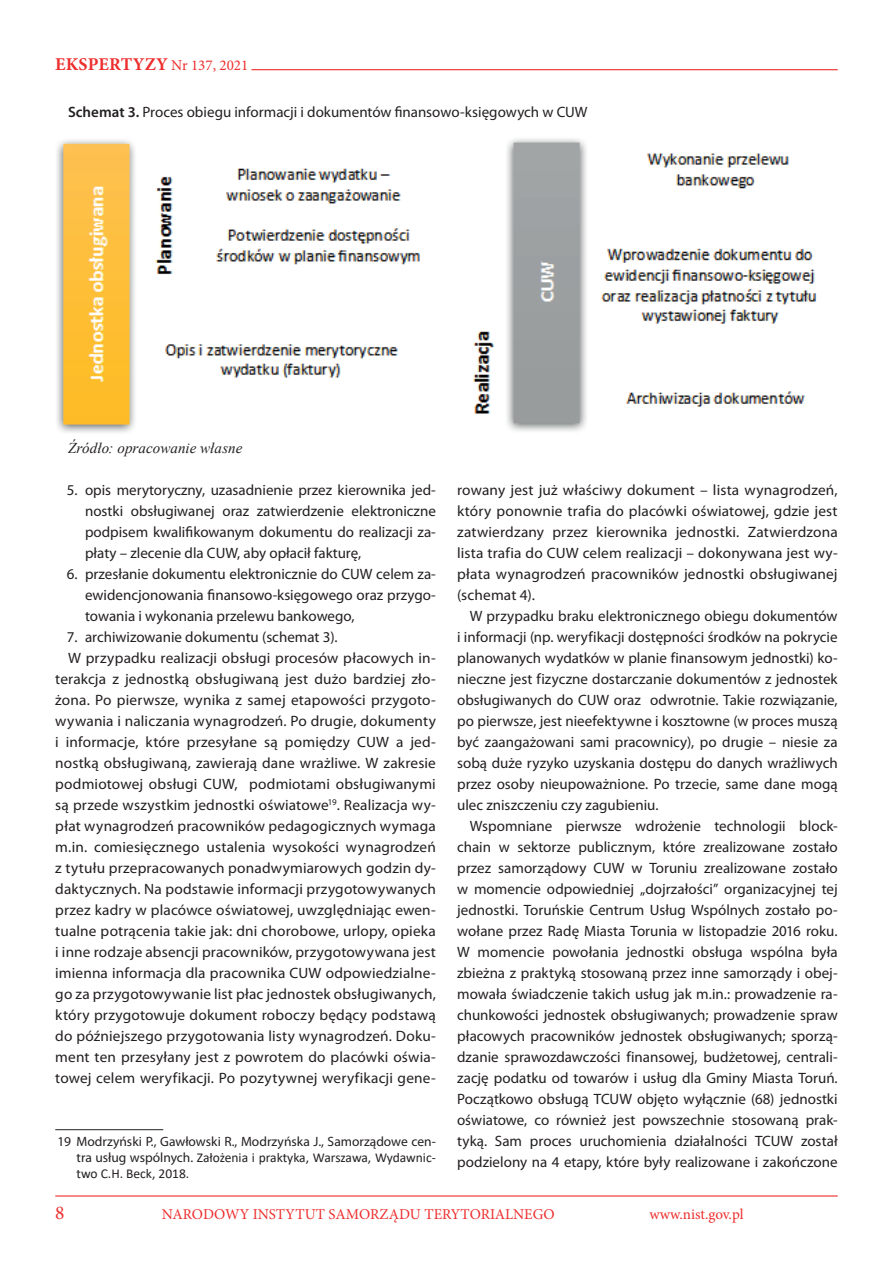
<style>
.page{position:relative;width:893px;height:1263px;background:#fff}
.page>*{position:absolute;margin:0;border:0;box-sizing:border-box;transform-origin:0 0}
.t1{font:19.5px "Minion Pro";color:#ee2d2d}
.t2{font:700 18px "Minion Pro";letter-spacing:.01em;color:#ee2d2d}
.t3{font:15px/21px "Myriad Pro";letter-spacing:.01em;color:#231f20;text-align:justify}
.t4{font:15px "Minion Pro";color:#ee2d2d}
.t5{font:italic 15px "Times New Roman";letter-spacing:.005em;color:#231f20}
.t6{font:13.5px/16.2px "Calibri";color:#231f20}
.t7{font:13.5px "Myriad Pro";color:#231f20}
.s1{font-weight:400;font-size:15px}
.s2{font-weight:600}
.s3{font-family:"Myriad Pro"}
</style>
<div class="page">
<hr style="left:251px;top:69px;width:587px;height:1px;background:#ee2d2d">
<hr style="left:55px;top:1195px;width:783px;height:1px;background:#ee2d2d">
<hr style="left:55px;top:1129px;width:108px;height:1px;background:#231f20">
<img style="left:56px;top:138px;width:761px;height:295px">
<p class="t2" style="left:55px;top:52px;width:195px">EKSPERTYZY <span class="s1">Nr 137, 2021</span></p>
<p class="t3" style="left:68px;top:101px;width:521px"><span class="s2">Schemat 3.</span> Proces obiegu informacji i dokumentów fi nansowo-księgowych w CUW</p>
<p class="t5" style="left:68px;top:438px;width:176px">Źródło: opracowanie własne</p>
<p class="t3" style="left:85px;top:479px;width:352px;text-indent:-18px">5. opis merytoryczny, uzasadnienie przez kierownika jed&shy;nostki obsługiwanej oraz zatwierdzenie elektroniczne podpisem kwalifi kowanym dokumentu do realizacji za&shy;płaty – zlecenie dla CUW, aby opłacił fakturę,</p>
<p class="t3" style="left:85px;top:563px;width:352px;text-indent:-18px">6. przesłanie dokumentu elektronicznie do CUW celem za&shy;ewidencjonowania fi nansowo-księgowego oraz przygo&shy;towania i wykonania przelewu bankowego,</p>
<p class="t3" style="left:67px;top:626px;width:272px">7. archiwizowanie dokumentu (schemat 3).</p>
<p class="t3" style="left:68px;top:647px;width:369px">W przypadku realizacji obsługi procesów płacowych in-</p>
<p class="t3" style="left:55px;top:668px;width:382px">terakcja z jednostką obsługiwaną jest dużo bardziej zło-</p>
<p class="t3" style="left:55px;top:689px;width:382px">żona. Po pierwsze, wynika z samej etapowości przygoto-</p>
<p class="t3" style="left:55px;top:710px;width:382px">wywania i naliczania wynagrodzeń. Po drugie, dokumenty</p>
<p class="t3" style="left:55px;top:731px;width:382px">i informacje, które przesyłane są pomiędzy CUW a jed-</p>
<p class="t3" style="left:55px;top:752px;width:382px">nostką obsługiwaną, zawierają dane wrażliwe. W zakresie</p>
<p class="t3" style="left:55px;top:773px;width:382px">podmiotowej obsługi CUW, podmiotami obsługiwanymi</p>
<p class="t3" style="left:55px;top:794px;width:382px">są przede wszystkim jednostki oświatowe<sup>19</sup>. Realizacja wy-</p>
<p class="t3" style="left:55px;top:815px;width:382px">płat wynagrodzeń pracowników pedagogicznych wymaga</p>
<p class="t3" style="left:55px;top:836px;width:382px">m.in. comiesięcznego ustalenia wysokości wynagrodzeń</p>
<p class="t3" style="left:55px;top:857px;width:382px">z tytułu przepracowanych ponadwymiarowych godzin dy-</p>
<p class="t3" style="left:55px;top:878px;width:382px">daktycznych. Na podstawie informacji przygotowywanych</p>
<p class="t3" style="left:55px;top:899px;width:382px">przez kadry w placówce oświatowej, uwzględniając ewen-</p>
<p class="t3" style="left:55px;top:920px;width:382px">tualne potrącenia takie jak: dni chorobowe, urlopy, opieka</p>
<p class="t3" style="left:55px;top:941px;width:382px">i inne rodzaje absencji pracowników, przygotowywana jest</p>
<p class="t3" style="left:55px;top:962px;width:382px">imienna informacja dla pracownika CUW odpowiedzialne-</p>
<p class="t3" style="left:55px;top:983px;width:382px">go za przygotowywanie list płac jednostek obsługiwanych,</p>
<p class="t3" style="left:55px;top:1004px;width:382px">który przygotowuje dokument roboczy będący podstawą</p>
<p class="t3" style="left:55px;top:1025px;width:382px">do późniejszego przygotowania listy wynagrodzeń. Doku-</p>
<p class="t3" style="left:55px;top:1046px;width:382px">ment ten przesyłany jest z powrotem do placówki oświa-</p>
<p class="t3" style="left:55px;top:1067px;width:382px">towej celem weryfikacji. Po pozytywnej weryfikacji gene-</p>
<p class="t7" style="left:57px;top:1133px;width:380px">19 Modrzyński P., Gawłowski R., Modrzyńska J., Samorządowe cen-</p>
<p class="t6" style="left:77px;top:1149px;width:361px"><span class="s3">tra usług wspólnych.</span> Założenia i praktyka, Warszawa, Wydawnic&shy;two C.H. Beck, 2018.</p>
<p class="t3" style="left:457px;top:479px;width:382px">rowany jest już właściwy dokument – lista wynagrodzeń, który ponownie trafia do placówki oświatowej, gdzie jest zatwierdzany przez kierownika jednostki. Zatwierdzona lista trafia do CUW celem realizacji – dokonywana jest wy&shy;płata wynagrodzeń pracowników jednostki obsługiwanej (schemat 4).</p>
<p class="t3" style="left:457px;top:605px;width:382px;text-indent:13px">W przypadku braku elektronicznego obiegu dokumentów i informacji (np. weryfikacji dostępności środków na pokrycie planowanych wydatków w planie finansowym jednostki) ko&shy;nieczne jest fizyczne dostarczanie dokumentów z jednostek obsługiwanych do CUW oraz odwrotnie. Takie rozwiązanie, po pierwsze, jest nieefektywne i kosztowne (w proces muszą być zaangażowani sami pracownicy), po drugie – niesie za sobą duże ryzyko uzyskania dostępu do danych wrażliwych przez osoby nieupoważnione. Po trzecie, same dane mogą ulec zniszczeniu czy zagubieniu.</p>
<p class="t3" style="left:457px;top:815px;width:382px;text-indent:13px">Wspomniane pierwsze wdrożenie technologii block&shy;chain w sektorze publicznym, które zrealizowane zostało przez samorządowy CUW w Toruniu zrealizowane zostało w momencie odpowiedniej „dojrzałości” organizacyjnej tej jednostki. Toruńskie Centrum Usług Wspólnych zostało po&shy;wołane przez Radę Miasta Torunia w listopadzie 2016 roku.<br>W momencie powołania jednostki obsługa wspólna była zbieżna z praktyką stosowaną przez inne samorządy i obej&shy;mowała świadczenie takich usług jak m.in.: prowadzenie ra&shy;chunkowości jednostek obsługiwanych; prowadzenie spraw płacowych pracowników jednostek obsługiwanych; sporzą&shy;dzanie sprawozdawczości finansowej, budżetowej, centrali&shy;zację podatku od towarów i usług dla Gminy Miasta Toruń.<br>Początkowo obsługą TCUW objęto wyłącznie (68) jednostki oświatowe, co również jest powszechnie stosowaną prak&shy;tyką. Sam proces uruchomienia działalności TCUW został podzielony na 4 etapy, które były realizowane i zakończone</p>
<h1 class="t1" style="left:55px;top:1199px;width:11px">8</h1>
<p class="t4" style="left:162px;top:1204px;width:394px">NARODOWY INSTYTUT SAMORZĄDU TERYTORIALNEGO</p>
<p class="t4" style="left:649px;top:1204px;width:96px">www.nist.gov.pl</p>
</div>
